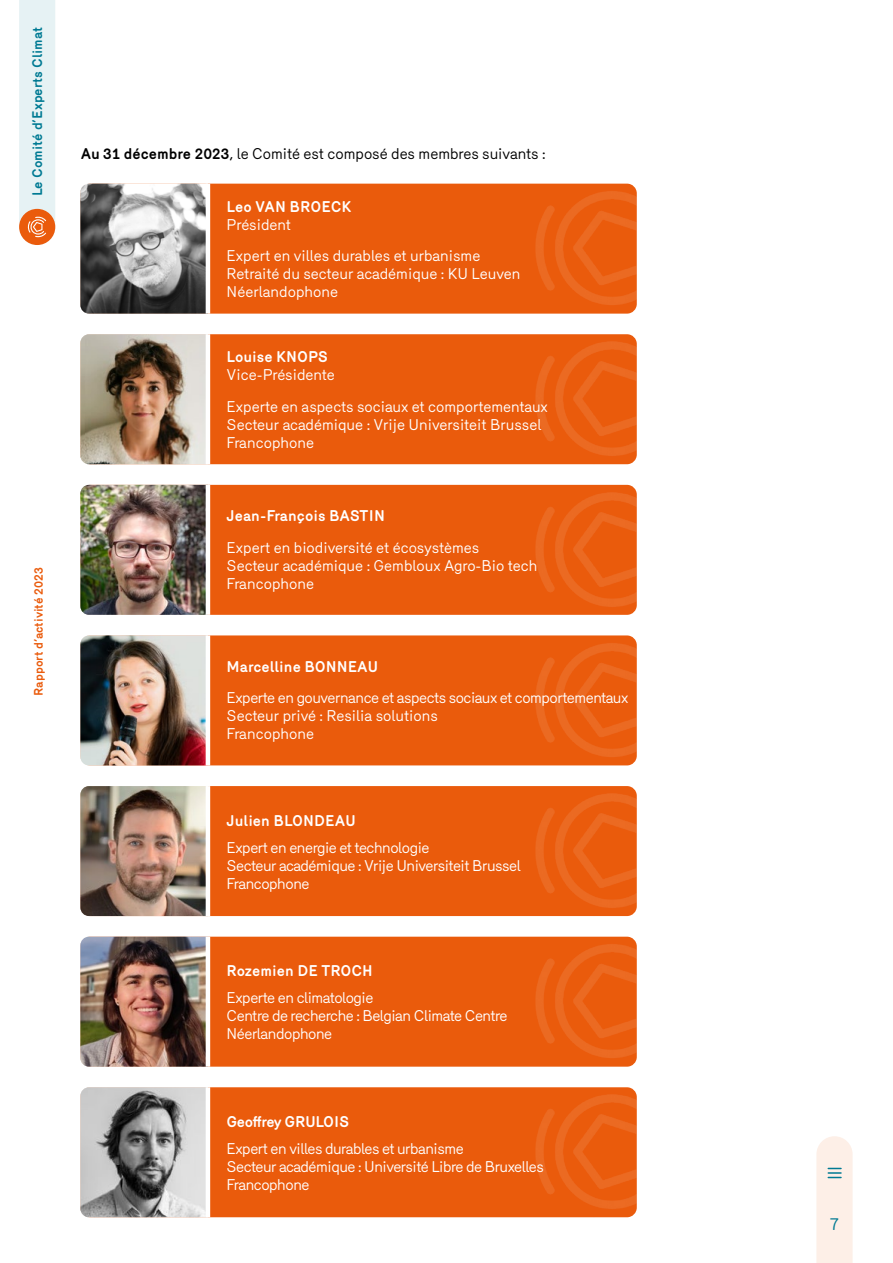
<style>
.page{position:relative;width:893px;height:1263px;background:#fff}
.page>*{position:absolute;margin:0;border:0;box-sizing:border-box;transform-origin:0 0}
.t1{font:16.5px "Merkury";color:#007a93}
.t2{font:15px/27px "Merkury";letter-spacing:-.025em;color:#fff}
.t3{font:15px/18px "Merkury";color:#fff}
.BODYTEXT{font:15px "Merkury";color:#000}
.t4{font:700 15px/18px "Merkury";color:#fff}
.t5{font:700 13.5px "Merkury";color:#007a93}
.t6{font:700 12px "Merkury";color:#ea5b0c}
.s1{font-weight:700}
.s2{font-weight:400}
</style>
<div class="page">
<svg style="left:816px;top:1136px;width:37px;height:127px;background:#f9eee7"></svg>
<svg style="left:19px;top:0;width:36px;height:245px;background:#e7e2dc"></svg>
<div style="left:80px;top:184px;width:557px;height:130px;background:#ea5b0c;border-radius:10px"></div>
<img style="left:493px;top:184px;width:144px;height:130px">
<img style="left:80px;top:184px;width:126px;height:130px">
<hr style="left:206px;top:184px;width:4px;height:130px;background:#fff">
<div style="left:80px;top:334px;width:557px;height:130px;background:#ea5b0c;border-radius:10px"></div>
<img style="left:493px;top:334px;width:144px;height:130px">
<img style="left:80px;top:334px;width:126px;height:130px">
<hr style="left:206px;top:334px;width:4px;height:130px;background:#fff">
<div style="left:80px;top:485px;width:557px;height:130px;background:#ea5b0c;border-radius:10px"></div>
<img style="left:493px;top:485px;width:144px;height:130px">
<img style="left:80px;top:485px;width:126px;height:130px">
<hr style="left:206px;top:485px;width:4px;height:130px;background:#fff">
<div style="left:80px;top:635px;width:557px;height:130px;background:#ea5b0c;border-radius:10px"></div>
<img style="left:493px;top:635px;width:144px;height:130px">
<img style="left:80px;top:635px;width:126px;height:130px">
<hr style="left:206px;top:635px;width:4px;height:130px;background:#fff">
<div style="left:80px;top:786px;width:557px;height:130px;background:#ea5b0c;border-radius:10px"></div>
<img style="left:493px;top:786px;width:144px;height:130px">
<img style="left:80px;top:786px;width:126px;height:130px">
<hr style="left:206px;top:786px;width:4px;height:130px;background:#fff">
<div style="left:80px;top:937px;width:557px;height:130px;background:#ea5b0c;border-radius:10px"></div>
<img style="left:493px;top:937px;width:144px;height:130px">
<img style="left:80px;top:937px;width:126px;height:130px">
<hr style="left:206px;top:937px;width:4px;height:130px;background:#fff">
<div style="left:80px;top:1087px;width:557px;height:130px;background:#ea5b0c;border-radius:10px"></div>
<img style="left:493px;top:1087px;width:144px;height:130px">
<img style="left:80px;top:1087px;width:126px;height:130px">
<hr style="left:206px;top:1087px;width:4px;height:130px;background:#fff">
<p class="t5" style="left:27px;top:196px;width:170px;rotate:-90deg">Le Comité d’Experts Climat</p>
<p class="t6" style="left:30px;top:696px;width:131px;rotate:-90deg">Rapport d’activité 2023</p>
<p class="BODYTEXT" style="left:81px;top:143px;width:466px"><span class="s1">Au 31 décembre 2023</span>, le Comité est composé des membres suivants :</p>
<p class="t4" style="left:227px;top:196px;width:126px">Leo VAN BROECK<br><span class="s2">Président</span></p>
<p class="t3" style="left:227px;top:246px;width:295px">Expert en villes durables et urbanisme<br>Retraité du secteur académique : KU Leuven<br>Néerlandophone</p>
<p class="t3" style="left:227px;top:347px;width:110px"><span class="s1">Louise KNOPS<br></span>Vice-Présidente</p>
<p class="t3" style="left:227px;top:396px;width:323px">Experte en aspects sociaux et comportementaux<br>Secteur académique : Vrije Universiteit Brussel<br>Francophone</p>
<p class="t3" style="left:227px;top:499px;width:254px;line-height:31.5px"><span class="s1">Jean-François BASTIN<br></span>Expert en biodiversité et écosystèmes</p>
<p class="t3" style="left:227px;top:555px;width:312px">Secteur académique : Gembloux Agro-Bio tech<br>Francophone</p>
<p class="t2" style="left:227px;top:649px;width:403px;line-height:31.5px"><span class="s1">Marcelline BONNEAU<br></span>Experte en gouvernance et aspects sociaux et comportementaux</p>
<p class="t3" style="left:227px;top:706px;width:213px">Secteur privé : Resilia solutions<br>Francophone</p>
<p class="t2" style="left:227px;top:805px;width:204px"><span class="s1">Julien BLONDEAU<br></span>Expert en energie et technologie</p>
<p class="t2" style="left:227px;top:855px;width:296px;line-height:18px">Secteur académique : Vrije Universiteit Brussel<br>Francophone</p>
<p class="t2" style="left:227px;top:956px;width:148px"><span class="s1">Rozemien DE TROCH<br></span>Experte en climatologie</p>
<p class="t2" style="left:227px;top:1005px;width:283px;line-height:18px">Centre de recherche : Belgian Climate Centre<br>Néerlandophone</p>
<p class="t2" style="left:227px;top:1106px;width:239px"><span class="s1">Geoffrey GRULOIS<br></span>Expert en villes durables et urbanisme</p>
<p class="t2" style="left:227px;top:1156px;width:319px;line-height:18px">Secteur académique : Université Libre de Bruxelles<br>Francophone</p>
<p class="t1" style="left:830px;top:1212px;width:11px">7</p>
</div>
